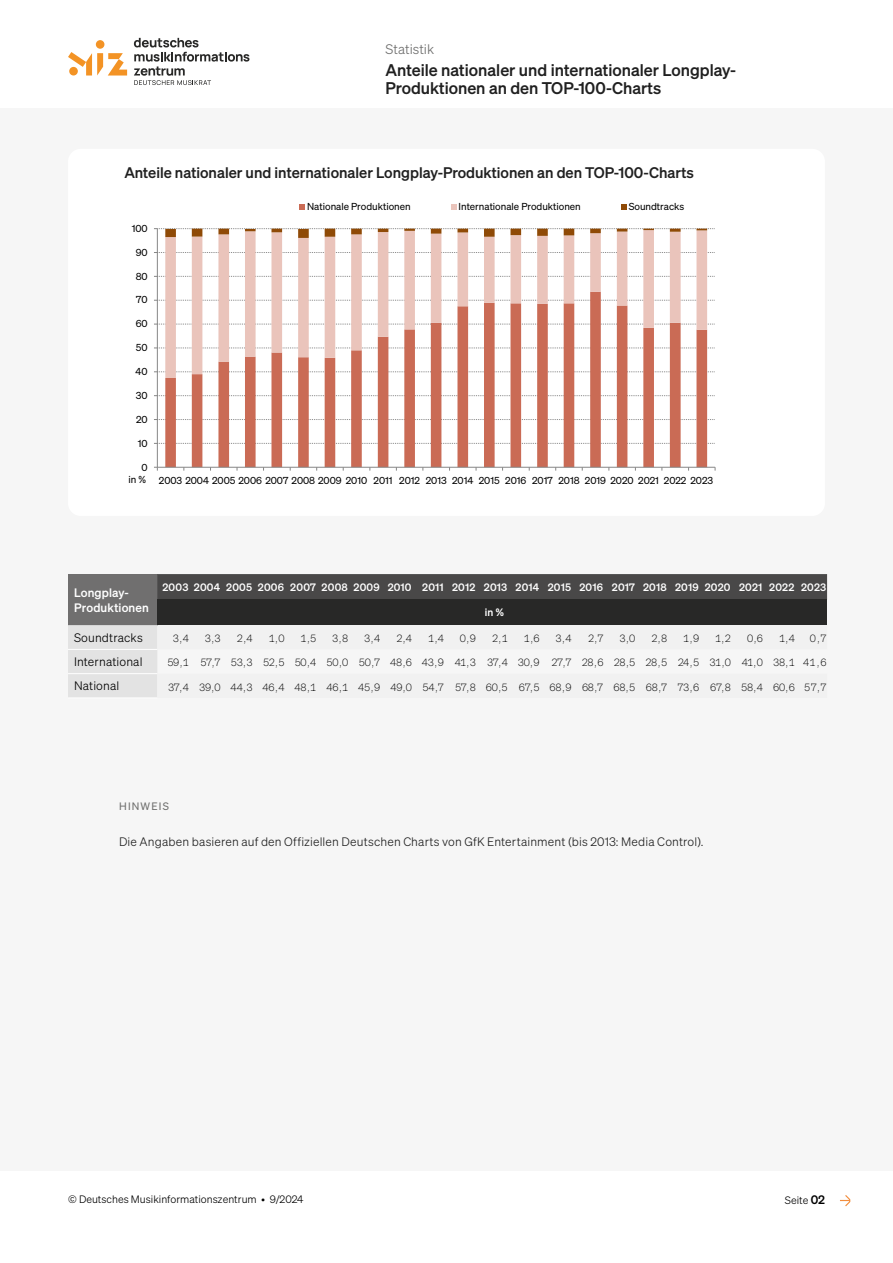
<style>
.page{position:relative;width:893px;height:1263px;background:#fff}
.page>*{position:absolute;margin:0;border:0;box-sizing:border-box;transform-origin:0 0}
.t1{font:16.5px/18px "Sohne Kraftig";color:#202020}
.t2{font:15px "Sohne Kraftig";color:#202020}
.t3{font:13.5px "Sohne Leicht";color:#6d6d6c}
.t4{font:12px "Sohne Leicht";letter-spacing:.01em;color:#202020}
.t5{font:12px "Sohne Leicht";letter-spacing:.01em;color:#000}
.t6{font:12px/15px "Sohne Kraftig";letter-spacing:.01em;color:#fff}
.t7{font:100 10.5px "Azeret Mono";letter-spacing:-.09em;color:#000}
.t8{font:10.5px "Sohne Kraftig";letter-spacing:.02em;color:#fff}
.t9{font:10.5px "Sohne Leicht";color:#000}
.t10{font:10.5px "Sohne Buch";letter-spacing:.115em;color:#6d6d6c}
.t11{font:9.9px "Sohne Buch";letter-spacing:-.005em;color:#000}
.s1{font-family:"Sohne Kraftig";font-size:12px}
</style>
<div class="page">
<svg style="left:840px;top:1195px;width:11px;height:12px"></svg>
<div style="left:0;top:108px;width:893px;height:1063px;background:#f6f6f6"></div>
<svg style="left:134px;top:38px;width:115px;height:47px"></svg>
<div style="left:96px;top:40px;width:8px;height:9px;background:#f39325;border-radius:50%"></div>
<svg style="left:68px;top:52px;width:59px;height:24px"></svg>
<div style="left:68px;top:574px;width:89px;height:51px;background:#706f6f"></div>
<svg style="left:157px;top:574px;width:670px;height:26px;background:#484747"></svg>
<div style="left:157px;top:600px;width:670px;height:25px;background:#282827"></div>
<div style="left:68px;top:625px;width:89px;height:72px;background:#e3e3e3"></div>
<hr style="left:68px;top:673px;width:89px;height:1px;background:#fff">
<hr style="left:68px;top:697px;width:89px;height:1px;background:#fff">
<hr style="left:68px;top:649px;width:89px;height:1px;background:#fff">
<div style="left:68px;top:149px;width:757px;height:367px;background:#fff;border-radius:13px"></div>
<svg style="left:165px;top:378px;width:542px;height:89px"></svg>
<svg style="left:165px;top:238px;width:542px;height:140px"></svg>
<hr style="left:157px;top:229px;width:1px;height:238px;background:#868686">
<svg style="left:154px;top:443px;width:561px;height:1px"></svg>
<svg style="left:154px;top:419px;width:561px;height:1px"></svg>
<svg style="left:154px;top:395px;width:561px;height:1px"></svg>
<svg style="left:154px;top:371px;width:561px;height:1px"></svg>
<svg style="left:154px;top:347px;width:561px;height:1px"></svg>
<svg style="left:154px;top:324px;width:561px;height:1px"></svg>
<svg style="left:154px;top:300px;width:561px;height:1px"></svg>
<svg style="left:154px;top:276px;width:561px;height:1px"></svg>
<svg style="left:154px;top:252px;width:561px;height:1px"></svg>
<svg style="left:154px;top:228px;width:561px;height:10px"></svg>
<hr style="left:157px;top:467px;width:558px;height:1px;background:#868686">
<svg style="left:299px;top:204px;width:6px;height:5px"></svg>
<svg style="left:451px;top:204px;width:5px;height:5px"></svg>
<svg style="left:621px;top:204px;width:5px;height:5px"></svg>
<p class="t3" style="left:386px;top:41px;width:50px">Statistik</p>
<h1 class="t1" style="left:386px;top:61px;width:352px">Anteile nationaler und internationaler Longplay-<br>Produktionen an den TOP-100-Charts</h1>
<h2 class="t2" style="left:124px;top:164px;width:571px">Anteile nationaler und internationaler Longplay-Produktionen an den TOP-100-Charts</h2>
<p class="t11" style="left:132px;top:222px;width:18px">100</p>
<p class="t11" style="left:136px;top:246px;width:13px">90</p>
<p class="t11" style="left:136px;top:270px;width:14px">80</p>
<p class="t11" style="left:136px;top:294px;width:13px">70</p>
<p class="t11" style="left:136px;top:318px;width:13px">60</p>
<p class="t11" style="left:136px;top:342px;width:13px">50</p>
<p class="t11" style="left:136px;top:366px;width:14px">40</p>
<p class="t11" style="left:136px;top:389px;width:13px">30</p>
<p class="t11" style="left:136px;top:413px;width:13px">20</p>
<p class="t11" style="left:138px;top:437px;width:11px">10</p>
<p class="t11" style="left:142px;top:461px;width:8px">0</p>
<p class="t11" style="left:129px;top:474px;width:19px">in %</p>
<p class="t11" style="left:307px;top:200px;width:105px">Nationale Produktionen</p>
<p class="t11" style="left:459px;top:200px;width:124px">Internationale Produktionen</p>
<p class="t11" style="left:629px;top:200px;width:57px">Soundtracks</p>
<p class="t11" style="left:159px;top:475px;width:556px">2003 2004 2005 2006 2007 2008 2009 2010 2011 2012 2013 2014 2015 2016 2017 2018 2019 2020 2021 2022 2023</p>
<p class="t6" style="left:74px;top:585px;width:76px">Longplay-<br>Produktionen</p>
<p class="t8" style="left:162px;top:581px;width:665px">2003 2004 2005 2006 2007 2008 2009 2010 2011 2012 2013 2014 2015 2016 2017 2018 2019 2020 2021 2022 2023</p>
<p class="t8" style="left:485px;top:606px;width:20px">in %</p>
<p class="t5" style="left:74px;top:631px;width:70px">Soundtracks</p>
<p class="t7" style="left:173px;top:631px;width:18px">3,4</p>
<p class="t7" style="left:204px;top:631px;width:18px">3,3</p>
<p class="t7" style="left:237px;top:631px;width:18px">2,4</p>
<p class="t7" style="left:268px;top:631px;width:18px">1,0</p>
<p class="t7" style="left:300px;top:631px;width:18px">1,5</p>
<p class="t7" style="left:332px;top:631px;width:18px">3,8</p>
<p class="t7" style="left:364px;top:631px;width:18px">3,4</p>
<p class="t7" style="left:396px;top:631px;width:18px">2,4</p>
<p class="t7" style="left:428px;top:631px;width:18px">1,4</p>
<p class="t7" style="left:460px;top:631px;width:18px">0,9</p>
<p class="t7" style="left:492px;top:631px;width:18px">2,1</p>
<p class="t7" style="left:524px;top:631px;width:18px">1,6</p>
<p class="t7" style="left:555px;top:631px;width:18px">3,4</p>
<p class="t7" style="left:588px;top:631px;width:18px">2,7</p>
<p class="t7" style="left:619px;top:631px;width:18px">3,0</p>
<p class="t7" style="left:651px;top:631px;width:18px">2,8</p>
<p class="t7" style="left:683px;top:631px;width:18px">1,9</p>
<p class="t7" style="left:715px;top:631px;width:18px">1,2</p>
<p class="t7" style="left:747px;top:631px;width:18px">0,6</p>
<p class="t7" style="left:779px;top:631px;width:18px">1,4</p>
<p class="t7" style="left:809px;top:631px;width:19px">0,7</p>
<p class="t5" style="left:74px;top:655px;width:70px">International</p>
<p class="t7" style="left:167px;top:655px;width:661px">59,1 57,7 53,3 52,5 50,4 50,0 50,7 48,6 43,9 41,3 37,4 30,9 27,7 28,6 28,5 28,5 24,5 31,0 41,0 38,1 41,6</p>
<p class="t5" style="left:74px;top:679px;width:47px">National</p>
<p class="t7" style="left:168px;top:679px;width:661px">37,4 39,0 44,3 46,4 48,1 46,1 45,9 49,0 54,7 57,8 60,5 67,5 68,9 68,7 68,5 68,7 73,6 67,8 58,4 60,6 57,7</p>
<p class="t10" style="left:119px;top:800px;width:51px">HINWEIS</p>
<p class="t4" style="left:119px;top:835px;width:586px">Die Angaben basieren auf den Offiziellen Deutschen Charts von GfK Entertainment (bis 2013: Media Control).</p>
<p class="t9" style="left:68px;top:1193px;width:237px">© Deutsches Musikinformationszentrum • 9/2024</p>
<p class="t9" style="left:785px;top:1194px;width:42px">Seite <span class="s1">02</span></p>
</div>
